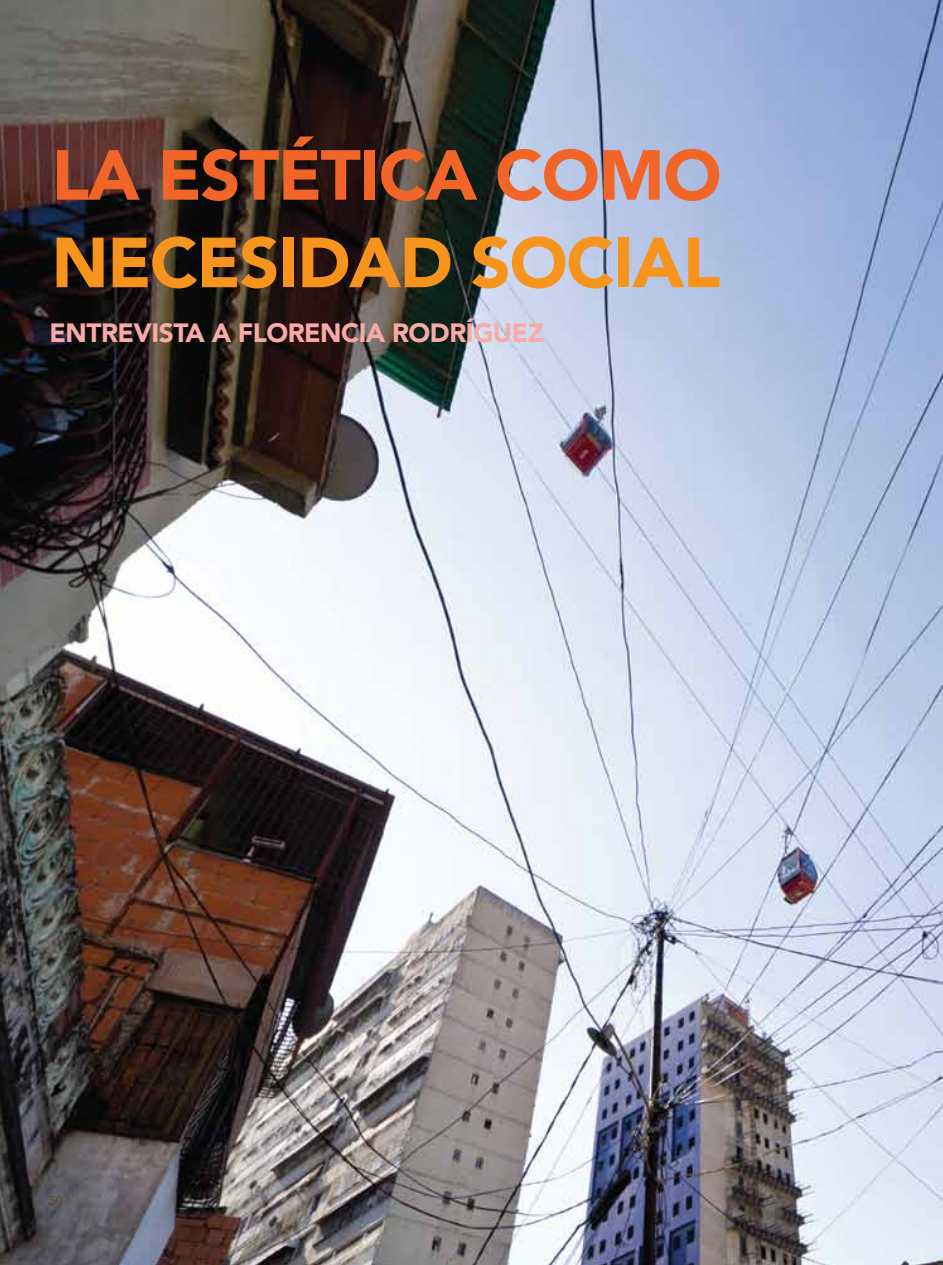
<style>
.page{position:relative;width:943px;height:1265px;background:#fff}
.page>*{position:absolute;margin:0;border:0;box-sizing:border-box;transform-origin:0 0}
.t1{font:900 70px "Avenir LT Std";letter-spacing:-.02em;color:#f7941e}
.t2{font:900 70px "Avenir LT Std";letter-spacing:-.02em;color:#f26529}
.t3{font:900 26.25px "Avenir LT Std";letter-spacing:-.02em;color:#f8aba6}
.t4{font:300 12.25px "Avenir LT Std";color:#574319}
</style>
<div class="page">
<img style="left:0;top:0;width:943px;height:1265px">
<h1 class="t2" style="left:52px;top:133px;width:671px">LA ESTÉTICA COMO</h1>
<h1 class="t1" style="left:52px;top:220px;width:670px">NECESIDAD SOCIAL</h1>
<p class="t3" style="left:50px;top:317px;width:496px">ENTREVISTA A FLORENCIA RODRÍGUEZ</p>
<p class="t4" style="left:50px;top:1194px;width:14px">50</p>
</div>
